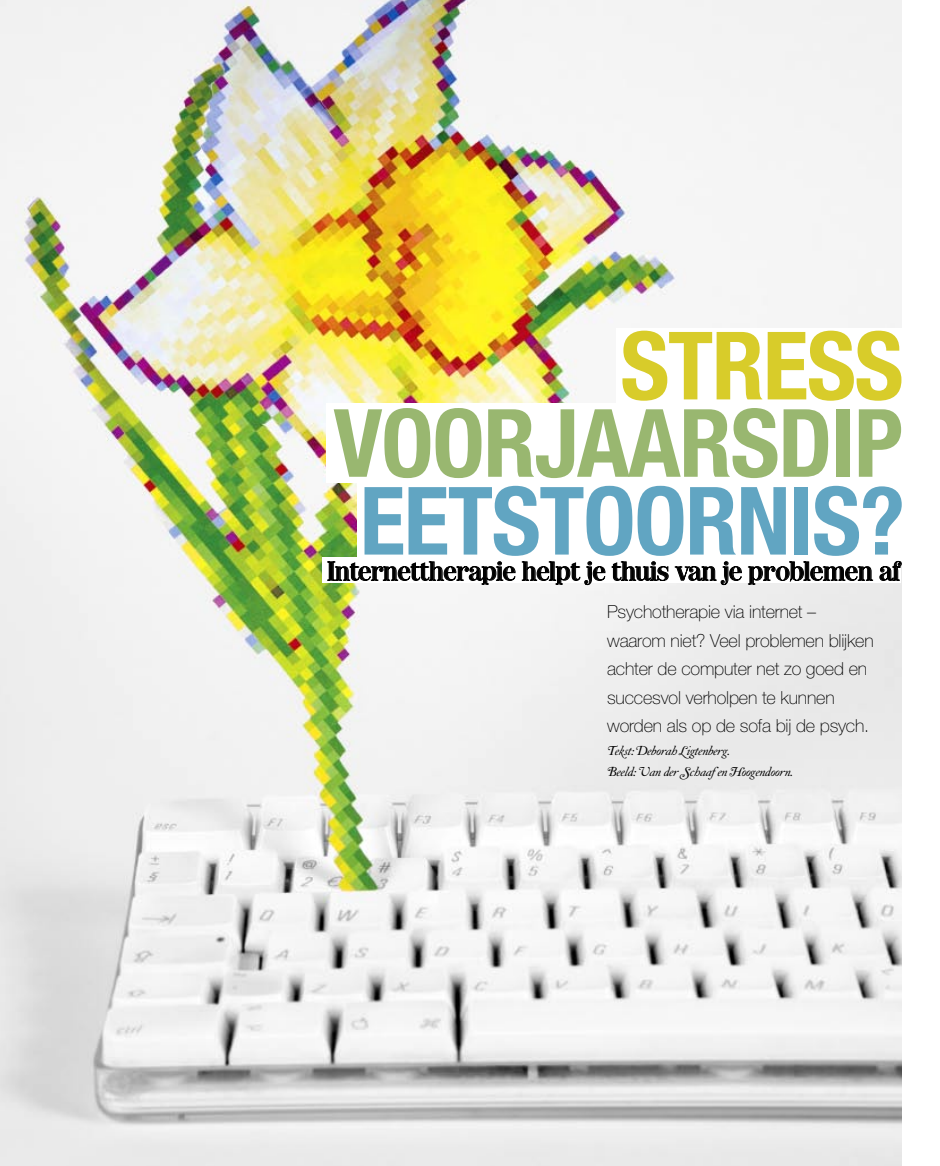
<style>
.page{position:relative;width:940px;height:1166px;background:#fff}
.page>*{position:absolute;margin:0;border:0;box-sizing:border-box;transform-origin:0 0}
._02_Kop_Helvetica_Co{font:700 condensed 94.35px "Helvetica Neue LT Std";letter-spacing:-.015em;color:#99b770}
._02_Kop_Helvetica_Co-2{font:700 condensed 94.35px "Helvetica Neue LT Std";letter-spacing:-.015em;color:#61a5c2}
._02_Kop_Helvetica_Co-3{font:700 condensed 94.35px "Helvetica Neue LT Std";letter-spacing:-.015em;color:#d8cc2a}
._02_Kop_Helvetica_Co-4{font:700 26.1px "Narziss";letter-spacing:-.035em;color:#000}
._03_Intro_Helvetica{font:100 18px/28.5px "Helvetica Neue LT Std";letter-spacing:-.01em;color:#000}
._08_Credit_Caslon{font:italic 12.75px/21px "LTC Caslon Long Pro";letter-spacing:-.03em;color:#000}
.s1{font-family:"Narziss Bold Drops";font-weight:400}
</style>
<div class="page">
<img style="left:0;top:0;width:901px;height:1165px">
<div style="left:326px;top:403px;width:577px;height:79px;background:#fff"></div>
<div style="left:616px;top:328px;width:287px;height:75px;background:#fff"></div>
<div style="left:357px;top:480px;width:548px;height:80px;background:#fff"></div>
<div style="left:322px;top:557px;width:579px;height:25px;background:#fff"></div>
<svg style="left:327px;top:561px;width:188px;height:23px"></svg>
<svg style="left:522px;top:561px;width:83px;height:23px"></svg>
<svg style="left:612px;top:561px;width:56px;height:19px"></svg>
<svg style="left:675px;top:561px;width:66px;height:23px"></svg>
<svg style="left:748px;top:561px;width:125px;height:23px"></svg>
<svg style="left:879px;top:561px;width:22px;height:19px"></svg>
<p class="_02_Kop_Helvetica_Co-3" style="left:620px;top:308px;width:285px">STRESS</p>
<p class="_02_Kop_Helvetica_Co" style="left:333px;top:386px;width:571px">VOORJAARSDIP</p>
<p class="_02_Kop_Helvetica_Co-2" style="left:360px;top:463px;width:547px">EETSTOORNIS?</p>
<p class="_02_Kop_Helvetica_Co-4" style="left:327px;top:555px;width:575px">Inte<span class="s1">r</span>netthe<span class="s1">r</span>apie helpt je thuis van je p<span class="s1">r</span>oblemen af</p>
<p class="_03_Intro_Helvetica" style="left:607px;top:597px;width:268px">Psychotherapie via internet – waarom niet? Veel problemen blijken achter de computer net zo goed en succesvol verholpen te kunnen worden als op de sofa bij de psych.</p>
<p class="_08_Credit_Caslon" style="left:608px;top:740px;width:187px">Tekst: Deborah Ligtenberg.<br>Beeld: Van der Schaafen Hoogendoorn.</p>
</div>
